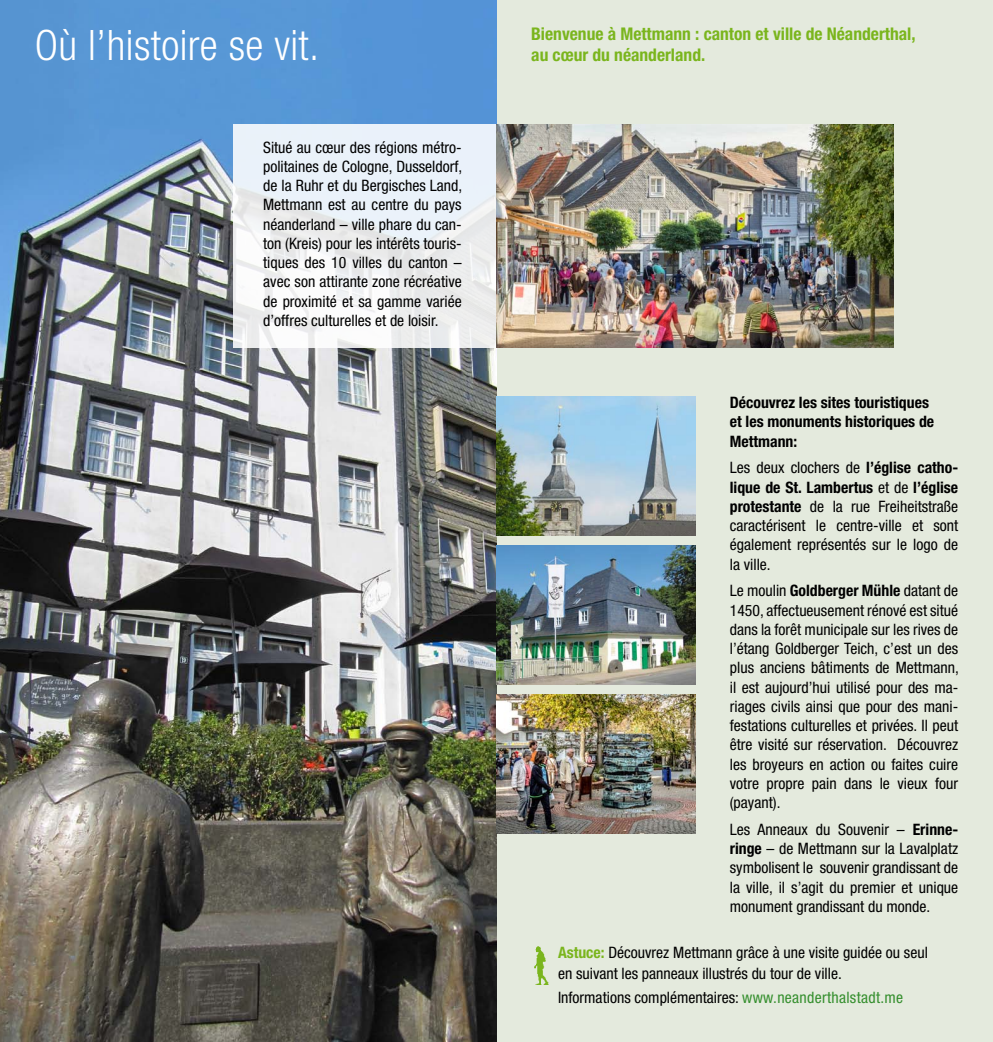
<style>
.page{position:relative;width:993px;height:1042px;background:#fff}
.page>*{position:absolute;margin:0;border:0;box-sizing:border-box;transform-origin:0 0}
.t1{font:300 condensed 42px "Helvetica Neue LT Pro";letter-spacing:.01em;color:#fff}
.t2{font:700 condensed 17.5px/21px "Helvetica Neue LT Pro";color:#7ab51d}
.t3{font:condensed 15.75px/19.2px "Helvetica Neue LT Pro";color:#000;text-align:justify}
.t4{font:700 condensed 15.75px/19.2px "Helvetica Neue LT Pro";color:#000}
.s1{font-weight:700}
.s2{font-weight:700;color:#7ab51d}
.s3{color:#358f2e}
</style>
<div class="page">
<div style="left:496px;top:0;width:496px;height:1042px;background:#e4eadd"></div>
<img style="left:0;top:0;width:496px;height:1042px">
<svg style="left:233px;top:124px;width:263px;height:223px"></svg>
<img style="left:496px;top:124px;width:397px;height:223px">
<img style="left:496px;top:546px;width:198px;height:139px">
<img style="left:496px;top:694px;width:198px;height:139px">
<img style="left:496px;top:397px;width:198px;height:139px">
<img style="left:534px;top:946px;width:15px;height:38px">
<h1 class="t1" style="left:35px;top:21px;width:286px">Où l’histoire se vit.</h1>
<p class="t3" style="left:263px;top:137px;width:201px">Situé au cœur des régions métro&shy;politaines de Cologne, Dusseldorf, de la Ruhr et du Bergisches Land, Mettmann est au centre du pays néanderland – ville phare du can&shy;ton (Kreis) pour les intérêts touris&shy;tiques des 10 villes du canton – avec son attirante zone récréative de proximité et sa gamme variée d’offres culturelles et de loisir.</p>
<p class="t2" style="left:531px;top:23px;width:386px">Bienvenue à Mettmann : canton et ville de Néanderthal, au cœur du néanderland.</p>
<p class="t4" style="left:729px;top:393px;width:206px">Découvrez les sites touristiques et les monuments historiques de<br>Mettmann:</p>
<p class="t3" style="left:729px;top:458px;width:230px">Les deux clochers de <span class="s1">l’église catho&shy;lique de St. Lambertus</span> et de <span class="s1">l’église protestante</span> de la rue Freiheitstraße caractérisent le centre-ville et sont également représentés sur le logo de la ville.</p>
<p class="t3" style="left:729px;top:581px;width:230px">Le moulin <span class="s1">Goldberger Mühle</span> datant de 1450, affectueusement rénové est situé dans la forêt municipale sur les rives de l’étang Goldberger Teich, c’est un des plus anciens bâtiments de Mettmann, il est aujourd’hui utilisé pour des ma&shy;riages civils ainsi que pour des mani&shy;festations culturelles et privées. Il peut être visité sur réservation. Découvrez les broyeurs en action ou faites cuire votre propre pain dans le vieux four (payant).</p>
<p class="t3" style="left:729px;top:819px;width:230px">Les Anneaux du Souvenir – <span class="s1">Erinne&shy;ringe</span> – de Mettmann sur la Lavalplatz symbolisent le souvenir grandissant de la ville, il s’agit du premier et unique monument grandissant du monde.</p>
<p class="t3" style="left:558px;top:942px;width:371px;line-height:21px"><span class="s2">Astuce:</span> Découvrez Mettmann grâce à une visite guidée ou seul en suivant les panneaux illustrés du tour de ville.</p>
<p class="t3" style="left:558px;top:988px;width:346px">Informations complémentaires: <span class="s3">www.neanderthalstadt.me</span></p>
</div>
